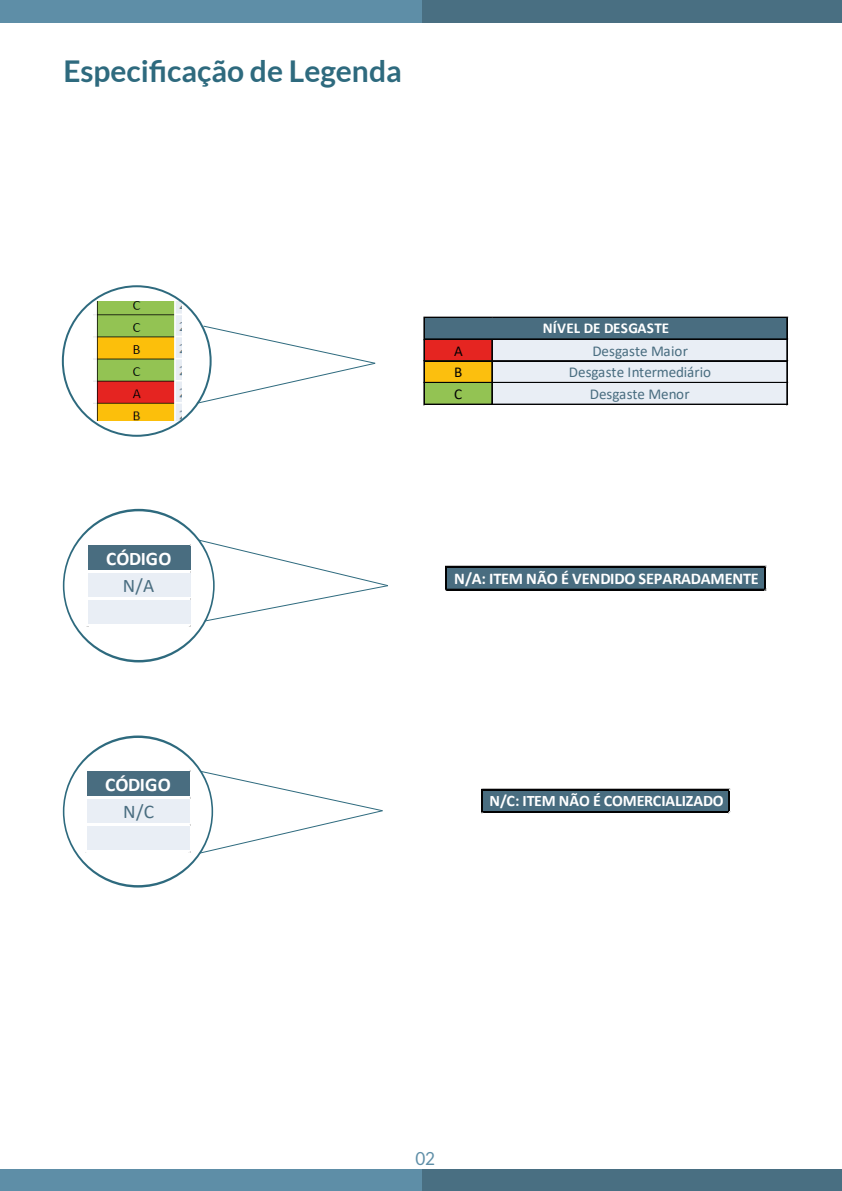
<style>
.page{position:relative;width:842px;height:1191px;background:#fff}
.page>*{position:absolute;margin:0;border:0;box-sizing:border-box;transform-origin:0 0}
.t1{font:700 30px "Lato";color:#2e6a7e}
.t2{font:700 19.4px "Calibri";color:#fff}
.t3{font:19.4px "Calibri";color:#496d80}
.t4{font:700 19.2px "Calibri";color:#fff}
.t5{font:19.2px "Calibri";color:#496d80}
.t6{font:18px "Lato";color:#5e8ea7;scale:.95 1}
.t7{font:700 16.4px "Calibri";letter-spacing:-.005em;color:#fff}
.t8{font:700 16px "Calibri";letter-spacing:-.005em;color:#fff}
.t9{font:15px "Calibri";color:#496d80}
.t10{font:700 15px "Calibri";letter-spacing:.01em;color:#fff}
.t11{font:15px "Calibri";color:#020203}
</style>
<div class="page">
<div style="left:420px;top:0;width:422px;height:22px;background:#496f82"></div>
<div style="left:0;top:0;width:422px;height:22px;background:#5e8ea7"></div>
<div style="left:420px;top:1169px;width:422px;height:22px;background:#496f82"></div>
<div style="left:0;top:1169px;width:422px;height:22px;background:#5e8ea7"></div>
<div style="left:425px;top:318px;width:363px;height:22px;background:#496d80"></div>
<div style="left:425px;top:339px;width:68px;height:22px;background:#e52521"></div>
<div style="left:492px;top:339px;width:296px;height:22px;background:#e9eef5"></div>
<div style="left:425px;top:360px;width:68px;height:23px;background:#fcbf0e"></div>
<div style="left:492px;top:360px;width:296px;height:23px;background:#e9eef5"></div>
<div style="left:425px;top:382px;width:68px;height:23px;background:#93c353"></div>
<div style="left:492px;top:382px;width:296px;height:23px;background:#e9eef5"></div>
<hr style="left:425px;top:317px;width:363px;height:1px;background:#020203">
<hr style="left:425px;top:338px;width:363px;height:1px;background:#020203">
<hr style="left:425px;top:339px;width:363px;height:1px;background:#020203">
<hr style="left:424px;top:360px;width:364px;height:1px;background:#020203">
<hr style="left:424px;top:382px;width:364px;height:1px;background:#020203">
<svg style="left:424px;top:317px;width:1px;height:88px"></svg>
<hr style="left:425px;top:404px;width:67px;height:1px;background:#020203">
<hr style="left:491px;top:340px;width:1px;height:64px;background:#020203">
<hr style="left:492px;top:340px;width:1px;height:64px;background:#020203">
<hr style="left:492px;top:404px;width:296px;height:1px;background:#020203">
<hr style="left:786px;top:318px;width:1px;height:87px;background:#020203">
<hr style="left:787px;top:318px;width:1px;height:87px;background:#020203">
<div style="left:483px;top:790px;width:247px;height:22px;background:#496d80"></div>
<hr style="left:483px;top:789px;width:247px;height:1px;background:#020203">
<hr style="left:483px;top:811px;width:247px;height:1px;background:#020203">
<svg style="left:482px;top:789px;width:1px;height:24px"></svg>
<svg style="left:728px;top:789px;width:3px;height:24px"></svg>
<div style="left:447px;top:567px;width:319px;height:23px;background:#496d80"></div>
<hr style="left:447px;top:566px;width:319px;height:1px;background:#020203">
<hr style="left:447px;top:589px;width:319px;height:1px;background:#020203">
<svg style="left:445px;top:566px;width:2px;height:25px"></svg>
<svg style="left:764px;top:566px;width:3px;height:25px"></svg>
<svg style="left:63px;top:509px;width:152px;height:153px"></svg>
<div style="left:65px;top:512px;width:147px;height:147px;background:#fff;border-radius:50%"></div>
<div style="left:88px;top:546px;width:103px;height:27px;background:#496d80"></div>
<div style="left:88px;top:571px;width:103px;height:55px;background:#e9eef5"></div>
<hr style="left:87px;top:570px;width:104px;height:3px;background:#fff">
<hr style="left:87px;top:597px;width:104px;height:3px;background:#fff">
<hr style="left:87px;top:624px;width:104px;height:2px;background:#fff">
<svg style="left:189px;top:539px;width:199px;height:88px"></svg>
<svg style="left:63px;top:735px;width:150px;height:152px"></svg>
<div style="left:65px;top:739px;width:146px;height:145px;background:#fff;border-radius:50%"></div>
<div style="left:87px;top:771px;width:103px;height:27px;background:#496d80"></div>
<div style="left:87px;top:797px;width:103px;height:56px;background:#e9eef5"></div>
<hr style="left:87px;top:796px;width:103px;height:2px;background:#fff">
<hr style="left:87px;top:823px;width:103px;height:2px;background:#fff">
<hr style="left:87px;top:850px;width:103px;height:3px;background:#fff">
<svg style="left:199px;top:770px;width:184px;height:83px"></svg>
<img style="left:93px;top:301px;width:89px;height:120px">
<svg style="left:196px;top:325px;width:180px;height:79px"></svg>
<h1 class="t1" style="left:63px;top:54px;width:340px">Especificação de Legenda</h1>
<p class="t4" style="left:106px;top:545px;width:67px">CÓDIGO</p>
<p class="t5" style="left:123px;top:572px;width:33px">N/A</p>
<p class="t2" style="left:105px;top:770px;width:67px">CÓDIGO</p>
<p class="t3" style="left:123px;top:798px;width:32px">N/C</p>
<p class="t10" style="left:543px;top:317px;width:128px">NÍVEL DE DESGASTE</p>
<p class="t11" style="left:454px;top:340px;width:10px">A</p>
<p class="t9" style="left:592px;top:340px;width:97px">Desgaste Maior</p>
<p class="t11" style="left:454px;top:362px;width:10px">B</p>
<p class="t9" style="left:569px;top:362px;width:144px">Desgaste Intermediário</p>
<p class="t11" style="left:454px;top:384px;width:10px">C</p>
<p class="t9" style="left:590px;top:384px;width:101px">Desgaste Menor</p>
<p class="t7" style="left:454px;top:566px;width:306px">N/A: ITEM NÃO É VENDIDO SEPARADAMENTE</p>
<p class="t8" style="left:489px;top:789px;width:236px">N/C: ITEM NÃO É COMERCIALIZADO</p>
<p class="t6" style="left:415px;top:1148px;width:22px">02</p>
</div>
